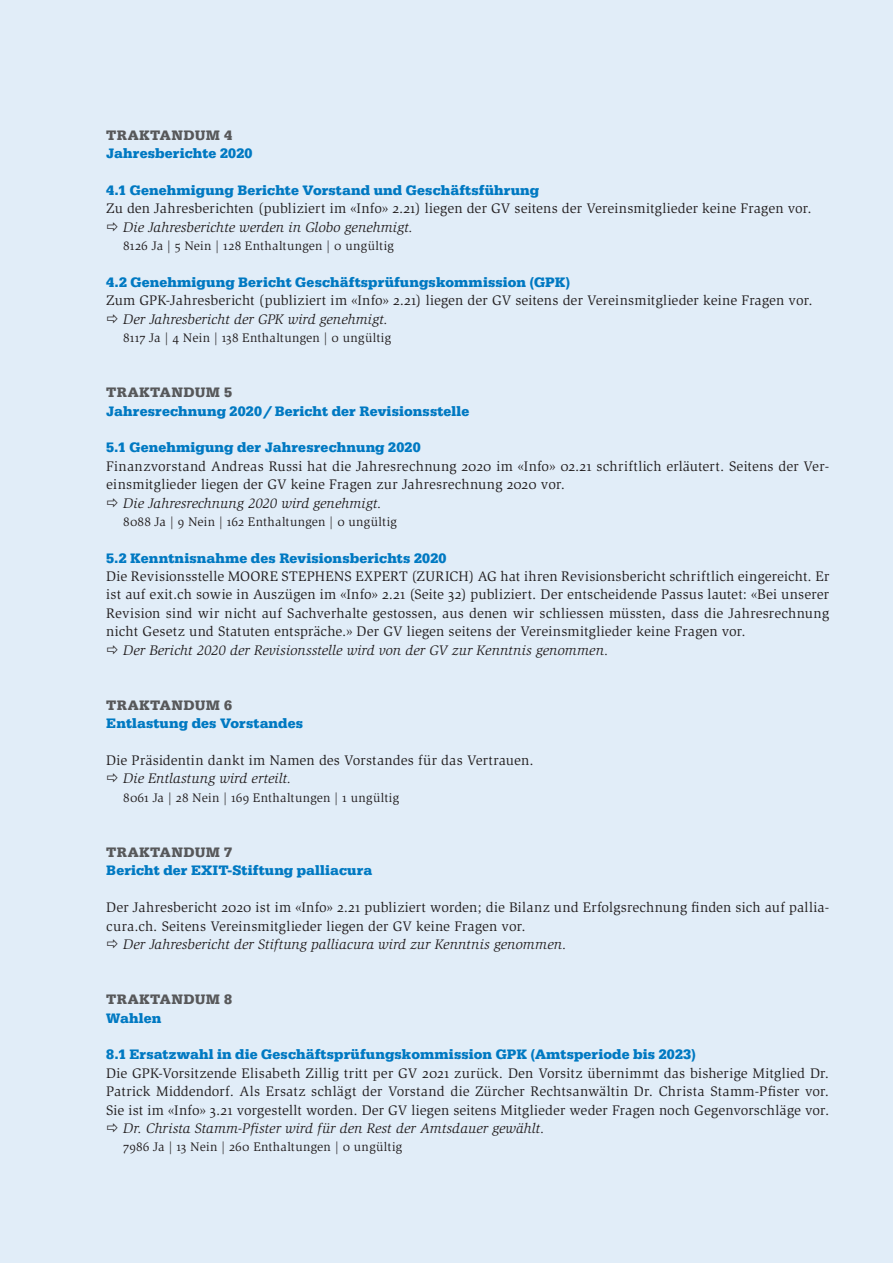
<style>
.page{position:relative;width:893px;height:1263px;background:#e1edf8}
.page>*{position:absolute;margin:0;border:0;box-sizing:border-box;transform-origin:0 0}
.t1{font:14.25px/18.5px "Slimbach Std";letter-spacing:.01em;color:#231f20}
.t2{font:700 14.25px "Serifa";letter-spacing:.01em;color:#0079c2}
.t3{font:italic 14.25px "Slimbach Std";letter-spacing:.005em;color:#231f20}
.t4{font:700 14.25px "Serifa";letter-spacing:.025em;color:#57585a}
.t5{font:12.75px "Slimbach Std";letter-spacing:.02em;color:#231f20}
</style>
<div class="page">
<p class="t4" style="left:106px;top:126px;width:127px">TRAKTANDUM 4</p>
<p class="t2" style="left:106px;top:145px;width:148px">Jahresberichte 2020</p>
<p class="t2" style="left:106px;top:182px;width:434px">4.1 Genehmigung Berichte Vorstand und Geschäftsführung</p>
<p class="t1" style="left:106px;top:199px;width:707px">Zu den Jahresberichten (publiziert im «Info» 2.21) liegen der GV seitens der Vereinsmitglieder keine Fragen vor.</p>
<p class="t3" style="left:123px;top:219px;width:291px">Die Jahresberichte werden in Globo genehmigt.</p>
<p class="t5" style="left:123px;top:238px;width:272px">8126 Ja | 5 Nein | 128 Enthaltungen | 0 ungültig</p>
<p class="t2" style="left:106px;top:274px;width:465px">4.2 Genehmigung Bericht Geschäftsprüfungskommission (GPK)</p>
<p class="t1" style="left:106px;top:291px;width:708px">Zum GPK-Jahresbericht (publiziert im «Info» 2.21) liegen der GV seitens der Vereinsmitglieder keine Fragen vor.</p>
<p class="t3" style="left:123px;top:311px;width:266px">Der Jahresbericht der GPK wird genehmigt.</p>
<p class="t5" style="left:123px;top:330px;width:269px">8117 Ja | 4 Nein | 138 Enthaltungen | 0 ungültig</p>
<p class="t4" style="left:106px;top:384px;width:127px">TRAKTANDUM 5</p>
<p class="t2" style="left:106px;top:402px;width:365px">Jahresrechnung 2020 / Bericht der Revisionsstelle</p>
<p class="t2" style="left:106px;top:439px;width:316px">5.1 Genehmigung der Jahresrechnung 2020</p>
<p class="t1" style="left:106px;top:457px;width:724px">Finanzvorstand Andreas Russi hat die Jahresrechnung 2020 im «Info» 02.21 schriftlich erläutert. Seitens der Ver&shy;einsmitglieder liegen der GV keine Fragen zur Jahresrechnung 2020 vor.</p>
<p class="t3" style="left:123px;top:495px;width:260px">Die Jahresrechnung 2020 wird genehmigt.</p>
<p class="t5" style="left:123px;top:514px;width:275px">8088 Ja | 9 Nein | 162 Enthaltungen | 0 ungültig</p>
<p class="t2" style="left:106px;top:549px;width:342px">5.2 Kenntnisnahme des Revisionsberichts 2020</p>
<p class="t1" style="left:106px;top:567px;width:724px;text-align:justify">Die Revisionsstelle MOORE STEPHENS EXPERT (ZURICH) AG hat ihren Revisionsbericht schriftlich eingereicht. Er ist auf exit.ch sowie in Auszügen im «Info» 2.21 (Seite 32) publiziert. Der entscheidende Passus lautet: «Bei unserer Revision sind wir nicht auf Sachverhalte gestossen, aus denen wir schliessen müssten, dass die Jahresrechnung nicht Gesetz und Statuten entspräche.» Der GV liegen seitens der Vereinsmitglieder keine Fragen vor.</p>
<p class="t3" style="left:123px;top:642px;width:487px">Der Bericht 2020 der Revisionsstelle wird von der GV zur Kenntnis genommen.</p>
<p class="t4" style="left:106px;top:697px;width:127px">TRAKTANDUM 6</p>
<p class="t2" style="left:106px;top:715px;width:198px">Entlastung des Vorstandes</p>
<p class="t1" style="left:106px;top:751px;width:429px">Die Präsidentin dankt im Namen des Vorstandes für das Vertrauen.</p>
<p class="t3" style="left:123px;top:770px;width:170px">Die Entlastung wird erteilt.</p>
<p class="t5" style="left:123px;top:790px;width:277px">8061 Ja | 28 Nein | 169 Enthaltungen | 1 ungültig</p>
<p class="t4" style="left:106px;top:844px;width:127px">TRAKTANDUM 7</p>
<p class="t2" style="left:106px;top:862px;width:267px">Bericht der EXIT-Stiftung palliacura</p>
<p class="t1" style="left:106px;top:898px;width:724px">Der Jahresbericht 2020 ist im «Info» 2.21 publiziert worden; die Bilanz und Erfolgsrechnung finden sich auf pallia&shy;cura.ch. Seitens Vereinsmitglieder liegen der GV keine Fragen vor.</p>
<p class="t3" style="left:123px;top:936px;width:445px">Der Jahresbericht der Stiftung palliacura wird zur Kenntnis genommen.</p>
<p class="t4" style="left:106px;top:991px;width:127px">TRAKTANDUM 8</p>
<p class="t2" style="left:106px;top:1009px;width:56px">Wahlen</p>
<p class="t2" style="left:106px;top:1046px;width:591px">8.1 Ersatzwahl in die Geschäftsprüfungskommission GPK (Amtsperiode bis 2023)</p>
<p class="t1" style="left:106px;top:1064px;width:724px;text-align:justify">Die GPK-Vorsitzende Elisabeth Zillig tritt per GV 2021 zurück. Den Vorsitz übernimmt das bisherige Mitglied Dr.<br>Patrick Middendorf. Als Ersatz schlägt der Vorstand die Zürcher Rechtsanwältin Dr. Christa Stamm-Pfister vor.<br>Sie ist im «Info» 3.21 vorgestellt worden. Der GV liegen seitens Mitglieder weder Fragen noch Gegenvorschläge vor.</p>
<p class="t3" style="left:123px;top:1120px;width:423px">Dr. Christa Stamm-Pfister wird für den Rest der Amtsdauer gewählt.</p>
<p class="t5" style="left:123px;top:1140px;width:280px">7986 Ja | 13 Nein | 260 Enthaltungen | 0 ungültig</p>
</div>
